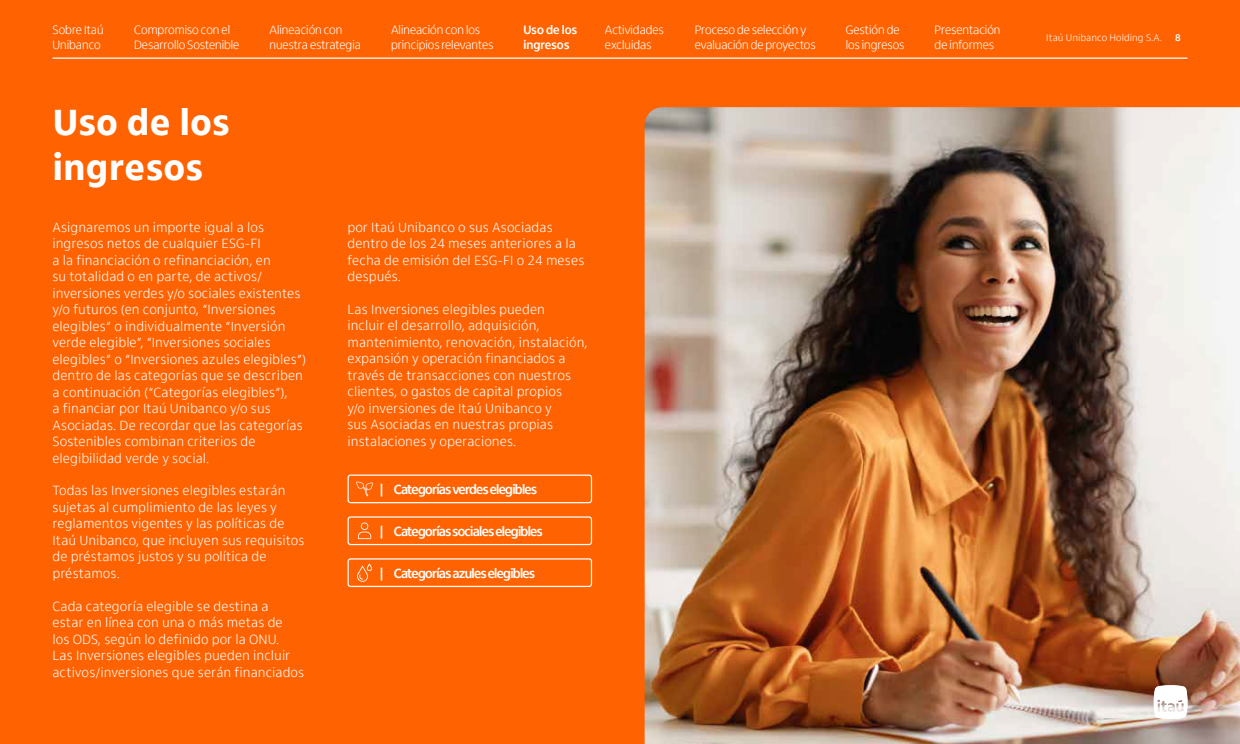
<style>
.page{position:relative;width:1240px;height:744px;background:#ff6200}
.page>*{position:absolute;margin:0;border:0;box-sizing:border-box;transform-origin:0 0}
.t1{font:800 37.5px/45px "Itau Text Pro";color:#fff}
.t2{font:300 13.75px/16.5px "Itau Text Pro";color:#fff}
.t3{font:700 13.75px "Itau Display Pro";letter-spacing:-.05em;color:#fff}
.t4{font:300 12.5px/15px "Itau Display Pro";color:#fff}
.t5{font:700 12.5px/15px "Itau Display Pro";color:#fff}
.t6{font:300 10px "Itau Text Pro";color:#fff}
.t7{font:700 10px "Itau Text Pro";color:#fff}
</style>
<div class="page">
<img style="left:645px;top:107px;width:595px;height:637px">
<div style="left:348px;top:474px;width:244px;height:29px;border:1px solid #fff;border-radius:2px"></div>
<div style="left:348px;top:516px;width:244px;height:29px;border:1px solid #fff;border-radius:2px"></div>
<div style="left:348px;top:558px;width:244px;height:29px;border:1px solid #fff;border-radius:2px"></div>
<svg style="left:356px;top:481px;width:17px;height:15px"></svg>
<svg style="left:358px;top:522px;width:13px;height:17px"></svg>
<svg style="left:357px;top:563px;width:15px;height:19px"></svg>
<svg style="left:1154px;top:685px;width:33px;height:34px"></svg>
<hr style="left:52px;top:58px;width:1136px;height:1px;background:#fff">
<p class="t4" style="left:52px;top:23px;width:53px">Sobre Itaú<br>Unibanco</p>
<p class="t5" style="left:523px;top:23px;width:55px">Uso de los ingresos</p>
<p class="t4" style="left:269px;top:23px;width:93px">Alineación con nuestra estrategia</p>
<p class="t4" style="left:391px;top:23px;width:104px">Alineación con los principios relevantes</p>
<p class="t4" style="left:134px;top:23px;width:107px">Compromiso con el<br>Desarrollo Sostenible</p>
<p class="t4" style="left:605px;top:23px;width:60px">Actividades excluidas</p>
<h1 class="t1" style="left:52px;top:100px;width:179px">Uso de los ingresos</h1>
<p class="t2" style="left:52px;top:219px;width:255px">Asignaremos un importe igual a los ingresos netos de cualquier ESG-FI<br>a la financiación o refinanciación, en<br>su totalidad o en parte, de activos/ inversiones verdes y/o sociales existentes y/o futuros (en conjunto, “Inversiones elegibles” o individualmente “Inversión verde elegible”, “Inversiones sociales elegibles” o “Inversiones azules elegibles”) dentro de las categorías que se describen a continuación (“Categorías elegibles”),<br>a financiar por Itaú Unibanco y/o sus Asociadas. De recordar que las categorías Sostenibles combinan criterios de elegibilidad verde y social.</p>
<p class="t2" style="left:52px;top:483px;width:254px">Todas las Inversiones elegibles estarán sujetas al cumplimiento de las leyes y reglamentos vigentes y las políticas de Itaú Unibanco, que incluyen sus requisitos de préstamos justos y su política de préstamos.</p>
<p class="t2" style="left:52px;top:598px;width:253px">Cada categoría elegible se destina a<br>estar en línea con una o más metas de<br>los ODS, según lo definido por la ONU.<br>Las Inversiones elegibles pueden incluir activos/inversiones que serán financiados</p>
<p class="t2" style="left:348px;top:219px;width:239px">por Itaú Unibanco o sus Asociadas dentro de los 24 meses anteriores a la fecha de emisión del ESG-FI o 24 meses después.</p>
<p class="t2" style="left:348px;top:301px;width:242px">Las Inversiones elegibles pueden<br>incluir el desarrollo, adquisición, mantenimiento, renovación, instalación, expansión y operación financiados a través de transacciones con nuestros clientes, o gastos de capital propios<br>y/o inversiones de Itaú Unibanco y<br>sus Asociadas en nuestras propias instalaciones y operaciones.</p>
<p class="t3" style="left:380px;top:481px;width:159px">| Categorías verdes elegibles</p>
<p class="t3" style="left:380px;top:523px;width:165px">| Categorías sociales elegibles</p>
<p class="t3" style="left:380px;top:565px;width:157px">| Categorías azules elegibles</p>
<p class="t4" style="left:695px;top:23px;width:122px">Proceso de selección y evaluación de proyectos</p>
<p class="t4" style="left:846px;top:23px;width:60px">Gestión de los ingresos</p>
<p class="t4" style="left:935px;top:23px;width:67px">Presentación de informes</p>
<p class="t6" style="left:1046px;top:32px;width:117px">Itaú Unibanco Holding S.A.</p>
<p class="t7" style="left:1175px;top:32px;width:7px">8</p>
</div>
